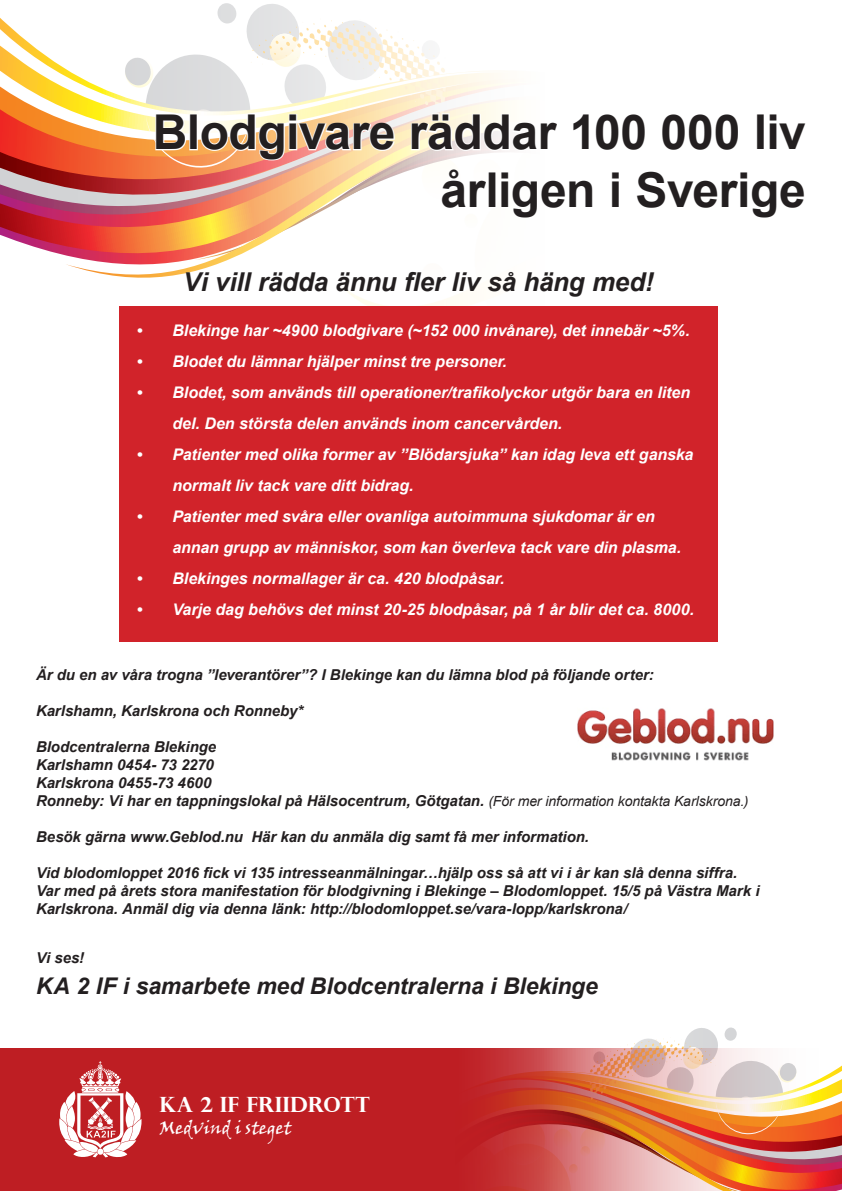
<style>
.page{position:relative;width:842px;height:1191px;background:#fff}
.page>*{position:absolute;margin:0;border:0;box-sizing:border-box;transform-origin:0 0}
.t1{font:700 48px "Arial";letter-spacing:-.01em;color:#231f20}
.t2{font:italic 700 26px "Arial";letter-spacing:-.01em;color:#231f20}
.t3{font:italic 700 23px "Arial";letter-spacing:-.005em;color:#231f20}
.t4{font:700 21px "Perpetua Titling";color:#fff}
.t5{font:18px "Viner Hand ITC";color:#fff}
.t6{font:italic 700 16px/31px "Arial";letter-spacing:-.005em;color:#fff}
.t7{font:italic 700 15px "Arial";letter-spacing:-.005em;color:#231f20}
.s1{font-weight:400;font-size:14px}
</style>
<div class="page">
<div style="left:0;top:1048px;width:842px;height:143px;background:#be1e23"></div>
<svg style="left:59px;top:1061px;width:83px;height:97px"></svg>
<img style="left:485px;top:1027px;width:357px;height:164px">
<svg style="left:0;top:18px;width:124px;height:259px"></svg>
<svg style="left:124px;top:3px;width:384px;height:303px"></svg>
<div style="left:119px;top:306px;width:599px;height:335px;background:#d1232a"></div>
<img style="left:577px;top:708px;width:196px;height:53px">
<p class="t1" style="left:153px;top:100px;width:655px">Blodgivare räddar 100 000 liv</p>
<p class="t1" style="left:441px;top:158px;width:367px">årligen i Sverige</p>
<p class="t2" style="left:183px;top:265px;width:472px">Vi vill rädda ännu fler liv så häng med!</p>
<p class="t6" style="left:136px;top:316px;width:555px">• Blekinge har ~4900 blodgivare (~152 000 invånare), det innebär ~5%.</p>
<p class="t6" style="left:136px;top:347px;width:372px">• Blodet du lämnar hjälper minst tre personer.</p>
<p class="t6" style="left:172px;top:378px;width:519px;text-indent:-36px">• Blodet, som används till operationer/trafikolyckor utgör bara en liten del. Den största delen används inom cancervården.</p>
<p class="t6" style="left:172px;top:440px;width:522px;text-indent:-36px">• Patienter med olika former av ”Blödarsjuka” kan idag leva ett ganska normalt liv tack vare ditt bidrag.</p>
<p class="t6" style="left:136px;top:502px;width:520px">• Patienter med svåra eller ovanliga autoimmuna sjukdomar är en</p>
<p class="t6" style="left:172px;top:533px;width:510px">annan grupp av människor, som kan överleva tack vare din plasma.</p>
<p class="t6" style="left:136px;top:564px;width:370px">• Blekinges normallager är ca. 420 blodpåsar.</p>
<p class="t6" style="left:136px;top:595px;width:559px">• Varje dag behövs det minst 20-25 blodpåsar, på 1 år blir det ca. 8000.</p>
<p class="t7" style="left:36px;top:665px;width:619px">Är du en av våra trogna ”leverantörer”? I Blekinge kan du lämna blod på följande orter:</p>
<p class="t7" style="left:36px;top:701px;width:269px">Karlshamn, Karlskrona och Ronneby*</p>
<p class="t7" style="left:36px;top:737px;width:182px">Blodcentralerna Blekinge</p>
<p class="t7" style="left:36px;top:755px;width:179px">Karlshamn 0454- 73 2270</p>
<p class="t7" style="left:36px;top:773px;width:177px">Karlskrona 0455-73 4600</p>
<p class="t7" style="left:36px;top:791px;width:714px">Ronneby: Vi har en tappningslokal på Hälsocentrum, Götgatan. <span class="s1">(För mer information kontakta Karlskrona.)</span></p>
<p class="t7" style="left:36px;top:827px;width:554px">Besök gärna www.Geblod.nu Här kan du anmäla dig samt få mer information.</p>
<p class="t7" style="left:36px;top:863px;width:703px">Vid blodomloppet 2016 fick vi 135 intresseanmälningar…hjälp oss så att vi i år kan slå denna siffra.</p>
<p class="t7" style="left:36px;top:881px;width:725px">Var med på årets stora manifestation för blodgivning i Blekinge – Blodomloppet. 15/5 på Västra Mark i</p>
<p class="t7" style="left:36px;top:899px;width:593px">Karlskrona. Anmäl dig via denna länk: http://blodomloppet.se/vara-lopp/karlskrona/</p>
<p class="t7" style="left:36px;top:948px;width:50px">Vi ses!</p>
<p class="t3" style="left:36px;top:970px;width:563px">KA 2 IF i samarbete med Blodcentralerna i Blekinge</p>
<p class="t4" style="left:160px;top:1091px;width:212px">KA 2 IF FRIIDROTT</p>
<p class="t5" style="left:160px;top:1116px;width:134px">Medvind i steget</p>
</div>
